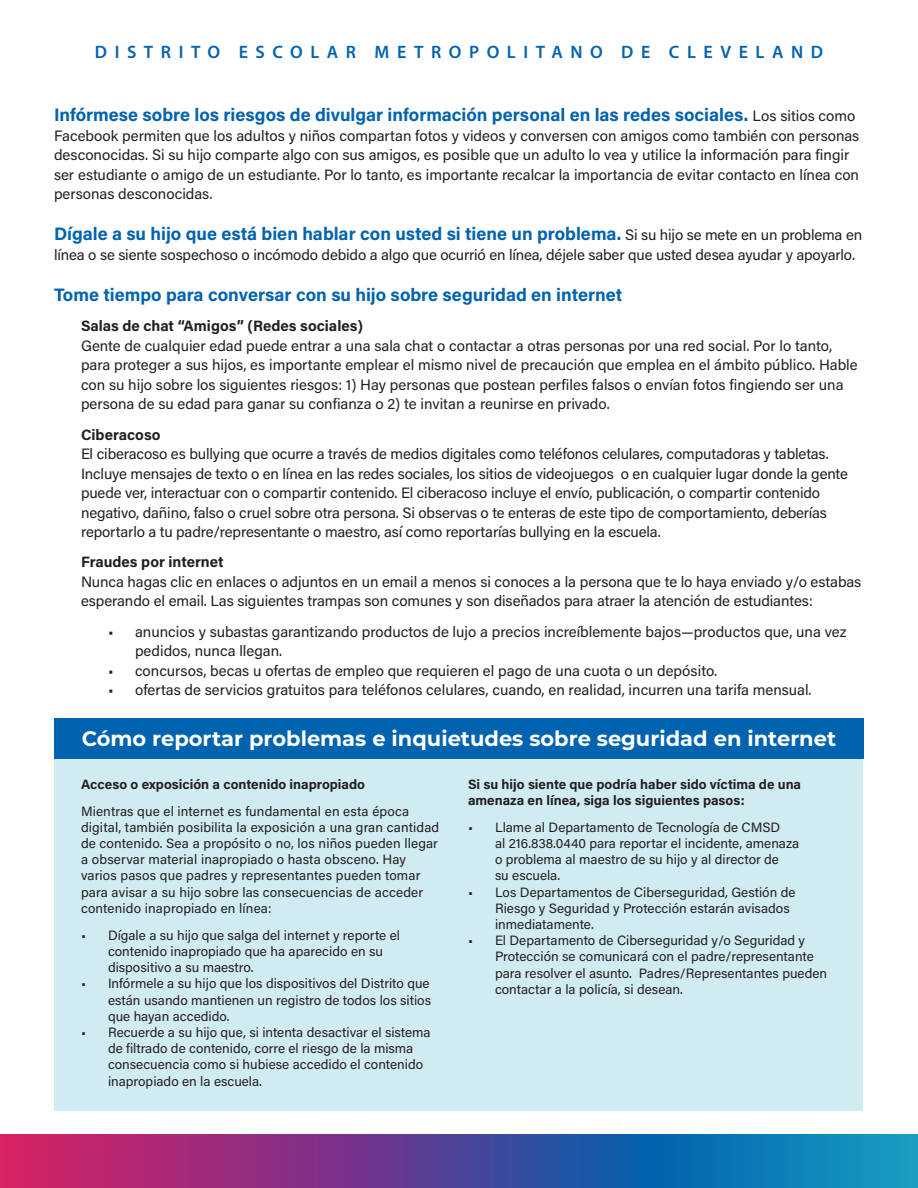
<style>
.page{position:relative;width:918px;height:1188px;background:#fff}
.page>*{position:absolute;margin:0;border:0;box-sizing:border-box;transform-origin:0 0}
.t1{font:700 21px "Montserrat";color:#fff}
.t2{font:700 18px "Acumin Pro";color:#0063af}
.t3{font:600 18px "Myriad Pro";letter-spacing:.42em;color:#0063af}
.t4{font:15px/19.5px "Acumin Pro";letter-spacing:-.005em;color:#231f20}
.t5{font:13.5px/16.2px "Acumin Pro";color:#231f20}
.t6{font:700 13.5px/16.2px "Acumin Pro";color:#231f20}
.s1{font-weight:400;font-size:15px;color:#231f20}
.s2{font-weight:700}
</style>
<div class="page">
<svg style="left:0;top:1134px;width:918px;height:54px"></svg>
<div style="left:55px;top:759px;width:808px;height:352px;background:#d1ebf3"></div>
<div style="left:54px;top:718px;width:810px;height:41px;background:#0063af"></div>
<p class="t3" style="left:95px;top:41px;width:730px">DISTRITO ESCOLAR METROPOLITANO DE CLEVELAND</p>
<p class="t2" style="left:54px;top:102px;width:803px">Infórmese sobre los riesgos de divulgar información personal en las redes sociales. <span class="s1">Los sitios como</span></p>
<p class="t4" style="left:54px;top:125px;width:807px">Facebook permiten que los adultos y niños compartan fotos y videos y conversen con amigos como también con personas desconocidas. Si su hijo comparte algo con sus amigos, es posible que un adulto lo vea y utilice la información para fingir ser estudiante o amigo de un estudiante. Por lo tanto, es importante recalcar la importancia de evitar contacto en línea con personas desconocidas.</p>
<p class="t2" style="left:54px;top:221px;width:810px">Dígale a su hijo que está bien hablar con usted si tiene un problema. <span class="s1">Si su hijo se mete en un problema en</span></p>
<p class="t4" style="left:54px;top:244px;width:803px">línea o se siente sospechoso o incómodo debido a algo que ocurrió en línea, déjele saber que usted desea ayudar y apoyarlo.</p>
<p class="t2" style="left:54px;top:282px;width:570px">Tome tiempo para conversar con su hijo sobre seguridad en internet</p>
<p class="t4" style="left:81px;top:316px;width:778px"><span class="s2">Salas de chat “Amigos” (Redes sociales)<br></span>Gente de cualquier edad puede entrar a una sala chat o contactar a otras personas por una red social. Por lo tanto, para proteger a sus hijos, es importante emplear el mismo nivel de precaución que emplea en el ámbito público. Hable con su hijo sobre los siguientes riesgos: 1) Hay personas que postean perfiles falsos o envían fotos fingiendo ser una persona de su edad para ganar su confianza o 2) te invitan a reunirse en privado.</p>
<p class="t4" style="left:81px;top:424px;width:769px"><span class="s2">Ciberacoso<br></span>El ciberacoso es bullying que ocurre a través de medios digitales como teléfonos celulares, computadoras y tabletas.<br>Incluye mensajes de texto o en línea en las redes sociales, los sitios de videojuegos o en cualquier lugar donde la gente puede ver, interactuar con o compartir contenido. El ciberacoso incluye el envío, publicación, o compartir contenido negativo, dañino, falso o cruel sobre otra persona. Si observas o te enteras de este tipo de comportamiento, deberías reportarlo a tu padre/representante o maestro, así como reportarías bullying en la escuela.</p>
<p class="t4" style="left:81px;top:552px;width:782px"><span class="s2">Fraudes por internet<br></span>Nunca hagas clic en enlaces o adjuntos en un email a menos si conoces a la persona que te lo haya enviado y/o estabas esperando el email. Las siguientes trampas son comunes y son diseñados para atraer la atención de estudiantes:</p>
<p class="t4" style="left:135px;top:621px;width:713px;text-indent:-27px">• anuncios y subastas garantizando productos de lujo a precios increíblemente bajos—productos que, una vez pedidos, nunca llegan.</p>
<p class="t4" style="left:108px;top:660px;width:611px">• concursos, becas u ofertas de empleo que requieren el pago de una cuota o un depósito.</p>
<p class="t4" style="left:108px;top:680px;width:705px">• ofertas de servicios gratuitos para teléfonos celulares, cuando, en realidad, incurren una tarifa mensual.</p>
<p class="t1" style="left:82px;top:724px;width:756px">Cómo reportar problemas e inquietudes sobre seguridad en internet</p>
<p class="t6" style="left:81px;top:775px;width:286px">Acceso o exposición a contenido inapropiado</p>
<p class="t5" style="left:81px;top:802px;width:360px">Mientras que el internet es fundamental en esta época digital, también posibilita la exposición a una gran cantidad de contenido. Sea a propósito o no, los niños pueden llegar a observar material inapropiado o hasta obsceno. Hay varios pasos que padres y representantes pueden tomar para avisar a su hijo sobre las consecuencias de acceder contenido inapropiado en línea:</p>
<p class="t5" style="left:108px;top:926px;width:293px;text-indent:-27px">• Dígale a su hijo que salga del internet y reporte el contenido inapropiado que ha aparecido en su dispositivo a su maestro.</p>
<p class="t5" style="left:108px;top:975px;width:325px;text-align:justify;text-indent:-27px">• Infórmele a su hijo que los dispositivos del Distrito que están usando mantienen un registro de todos los sitios que hayan accedido.</p>
<p class="t5" style="left:108px;top:1024px;width:324px;text-indent:-27px">• Recuerde a su hijo que, si intenta desactivar el sistema de filtrado de contenido, corre el riesgo de la misma consecuencia como si hubiese accedido el contenido inapropiado en la escuela.</p>
<p class="t6" style="left:468px;top:775px;width:335px">Si su hijo siente que podría haber sido víctima de una amenaza en línea, siga los siguientes pasos:</p>
<p class="t5" style="left:495px;top:818px;width:306px;text-indent:-27px">• Llame al Departamento de Tecnología de CMSD<br>al 216.838.0440 para reportar el incidente, amenaza o problema al maestro de su hijo y al director de<br>su escuela.</p>
<p class="t5" style="left:495px;top:883px;width:302px;text-indent:-27px">• Los Departamentos de Ciberseguridad, Gestión de<br>Riesgo y Seguridad y Protección estarán avisados inmediatamente.</p>
<p class="t5" style="left:495px;top:932px;width:334px;text-indent:-27px">• El Departamento de Ciberseguridad y/o Seguridad y Protección se comunicará con el padre/representante para resolver el asunto. Padres/Representantes pueden contactar a la policía, si desean.</p>
</div>
